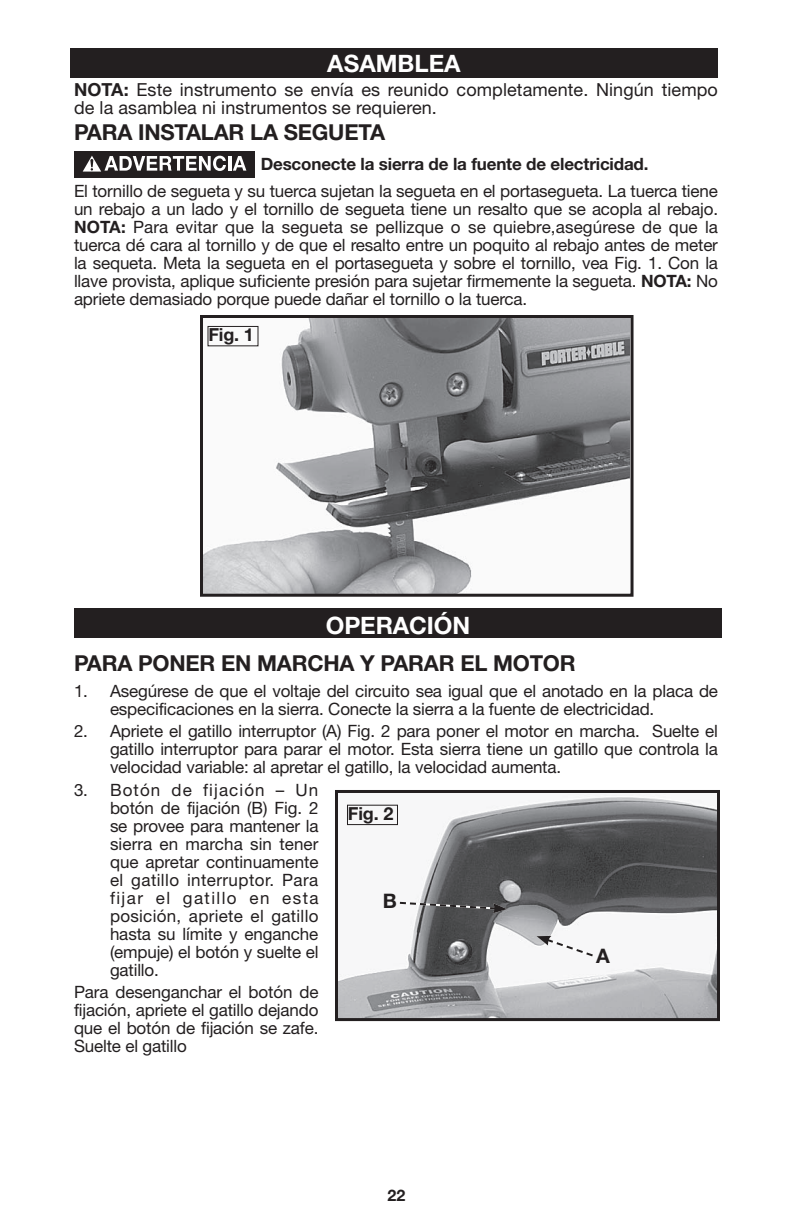
<style>
.page{position:relative;width:792px;height:1224px;background:#fff}
.page>*{position:absolute;margin:0;border:0;box-sizing:border-box;transform-origin:0 0}
._01_section_headings__no_toc{font:700 24px "Helvetica Neue";letter-spacing:-.005em;color:#fff}
._01_heading_11_12{font:700 22px "Helvetica Neue";letter-spacing:-.01em;color:#231f20}
.t1{font:700 20px "Helvetica Neue";color:#231f20}
._02_text_8_9{font:18px/18px "Helvetica Neue";letter-spacing:.005em;color:#231f20}
._05_word_callout_7_8{font:700 18px "Helvetica Neue";letter-spacing:-.01em;color:#231f20}
._02_text_8_5_9{font:17px/18px "Helvetica Neue";letter-spacing:-.01em;color:#231f20;text-align:justify}
._03_indent__25_8_5_9{font:17px/18px "Helvetica Neue";letter-spacing:-.01em;color:#231f20;text-align:justify}
._04_warning_8_5_9_1line{font:700 17px "Helvetica Neue";letter-spacing:-.01em;color:#231f20}
.t2{font:700 16px "Helvetica Neue";color:#231f20}
.s1{font-weight:700}
</style>
<div class="page">
<div style="left:74px;top:151px;width:181px;height:27px;background:#231f20"></div>
<svg style="left:83px;top:156px;width:143px;height:16px"></svg>
<hr style="left:228px;top:156px;width:3px;height:15px;background:#fff">
<svg style="left:233px;top:156px;width:13px;height:15px"></svg>
<div style="left:74px;top:608px;width:648px;height:30px;background:#231f20"></div>
<div style="left:70px;top:48px;width:648px;height:30px;background:#231f20"></div>
<img style="left:204px;top:319px;width:426px;height:274px">
<div style="left:200px;top:315px;width:434px;height:282px;border:3px solid #231f20"></div>
<div style="left:208px;top:326px;width:50px;height:20px;border:1px solid #231f20"></div>
<img style="left:339px;top:794px;width:377px;height:223px">
<div style="left:335px;top:790px;width:385px;height:231px;border:3px solid #231f20"></div>
<svg style="left:396px;top:857px;width:200px;height:136px"></svg>
<div style="left:347px;top:805px;width:51px;height:20px;border:1px solid #231f20"></div>
<p class="_01_section_headings__no_toc" style="left:327px;top:49px;width:135px">ASAMBLEA</p>
<p class="_02_text_8_9" style="left:74px;top:80px;width:645px"><span class="s1">NOTA:</span> Este instrumento se envía es reunido completamente. Ningún tiempo de la asamblea ni instrumentos se requieren.</p>
<p class="_01_heading_11_12" style="left:74px;top:119px;width:313px">PARA INSTALAR LA SEGUETA</p>
<p class="_04_warning_8_5_9_1line" style="left:261px;top:154px;width:389px">Desconecte la sierra de la fuente de electricidad.</p>
<p class="_02_text_8_5_9" style="left:74px;top:181px;width:646px">El tornillo de segueta y su tuerca sujetan la segueta en el portasegueta. La tuerca tiene un rebajo a un lado y el tornillo de segueta tiene un resalto que se acopla al rebajo.<br><span class="s1">NOTA:</span> Para evitar que la segueta se pellizque o se quiebre,asegúrese de que la tuerca dé cara al tornillo y de que el resalto entre un poquito al rebajo antes de meter la sequeta. Meta la segueta en el portasegueta y sobre el tornillo, vea Fig. 1. Con la llave provista, aplique suficiente presión para sujetar firmemente la segueta. <span class="s1">NOTA:</span> No apriete demasiado porque puede dañar el tornillo o la tuerca.</p>
<p class="_05_word_callout_7_8" style="left:208px;top:323px;width:47px">Fig. 1</p>
<p class="_01_section_headings__no_toc" style="left:326px;top:611px;width:146px">OPERACIÓN</p>
<p class="_01_heading_11_12" style="left:74px;top:649px;width:503px">PARA PONER EN MARCHA Y PARAR EL MOTOR</p>
<p class="_03_indent__25_8_5_9" style="left:110px;top:682px;width:610px;text-indent:-36px">1. Asegúrese de que el voltaje del circuito sea igual que el anotado en la placa de especificaciones en la sierra. Conecte la sierra a la fuente de electricidad.</p>
<p class="_03_indent__25_8_5_9" style="left:110px;top:722px;width:610px;text-indent:-36px">2. Apriete el gatillo interruptor (A) Fig. 2 para poner el motor en marcha. Suelte el gatillo interruptor para parar el motor. Esta sierra tiene un gatillo que controla la velocidad variable: al apretar el gatillo, la velocidad aumenta.</p>
<p class="_03_indent__25_8_5_9" style="left:110px;top:781px;width:210px;text-indent:-36px">3. Botón de fijación – Un botón de fijación (B) Fig. 2 se provee para mantener la sierra en marcha sin tener que apretar continuamente el gatillo interruptor. Para fijar el gatillo en esta posición, apriete el gatillo hasta su límite y enganche (empuje) el botón y suelte el gatillo.</p>
<p class="_02_text_8_5_9" style="left:74px;top:983px;width:246px">Para desenganchar el botón de fijación, apriete el gatillo dejando que el botón de fijación se zafe.<br>Suelte el gatillo</p>
<p class="_05_word_callout_7_8" style="left:348px;top:802px;width:47px">Fig. 2</p>
<p class="t1" style="left:383px;top:889px;width:16px">B</p>
<p class="t1" style="left:596px;top:943px;width:15px">A</p>
<p class="t2" style="left:388px;top:1185px;width:19px">22</p>
</div>
